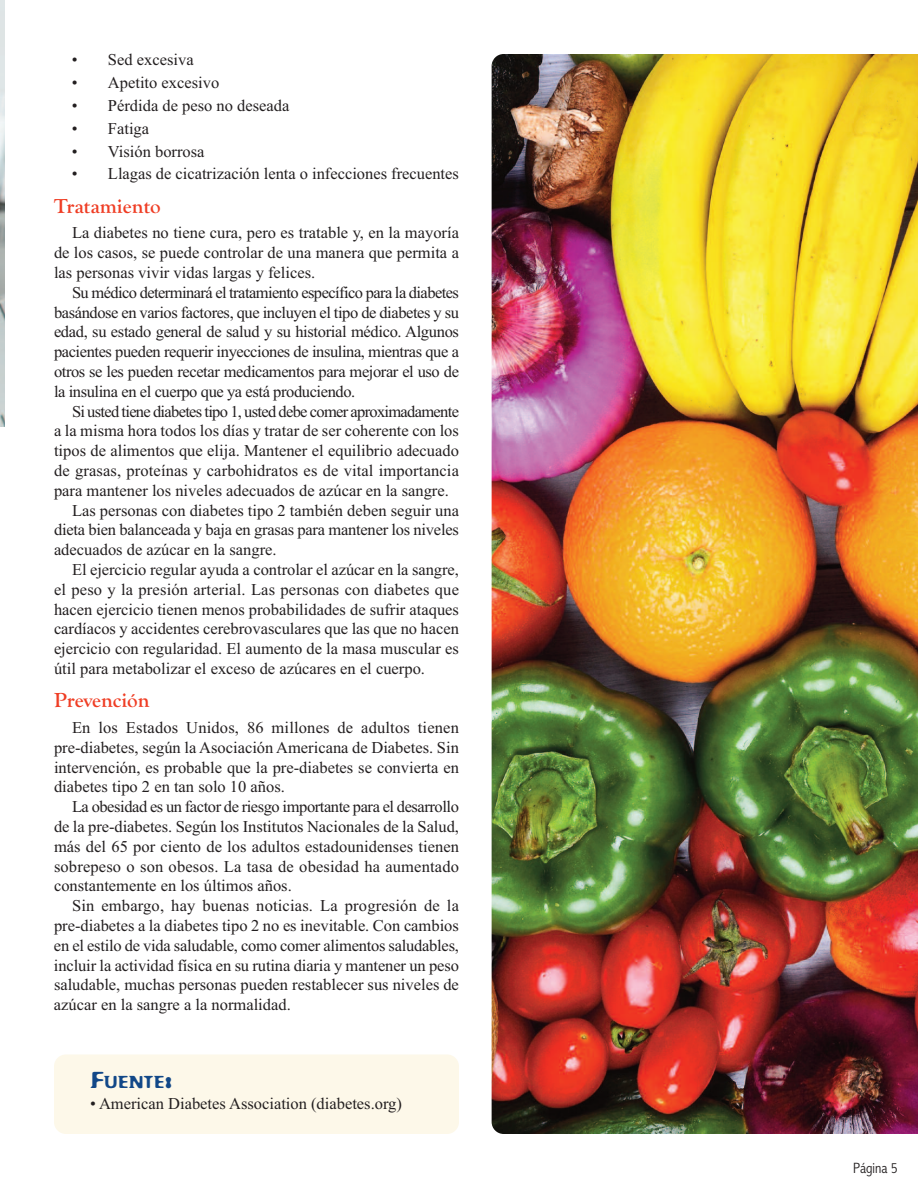
<style>
.page{position:relative;width:918px;height:1188px;background:#fff}
.page>*{position:absolute;margin:0;border:0;box-sizing:border-box;transform-origin:0 0}
.t1{font:700 21px "Goudy Old Style T";color:#ef3d24}
.t2{font:16.8px "Flexure";color:#124888}
.t3{font:16.5px/19.8px "Times New Roman";color:#231f20;text-align:justify}
.t4{font:16.5px "Times New Roman";letter-spacing:-.04em;color:#231f20}
.t5{font:300 condensed 15px "Abadi";color:#231f20}
.s1{font-size:22.5px}
</style>
<div class="page">
<img style="left:0;top:0;width:5px;height:426px">
<div style="left:54px;top:1054px;width:405px;height:80px;background:#fdf8e9;border-radius:12px"></div>
<img style="left:492px;top:54px;width:426px;height:1080px">
<p class="t3" style="left:72px;top:50px;width:123px">• Sed excesiva</p>
<p class="t3" style="left:72px;top:73px;width:149px">• Apetito excesivo</p>
<p class="t3" style="left:72px;top:95px;width:219px">• Pérdida de peso no deseada</p>
<p class="t3" style="left:72px;top:118px;width:79px">• Fatiga</p>
<p class="t3" style="left:72px;top:141px;width:134px">• Visión borrosa</p>
<p class="t3" style="left:72px;top:164px;width:388px">• Llagas de cicatrización lenta o infecciones frecuentes</p>
<p class="t1" style="left:54px;top:193px;width:108px">Tratamiento</p>
<p class="t3" style="left:54px;top:223px;width:407px;text-indent:18px">La diabetes no tiene cura, pero es tratable y, en la mayoría de los casos, se puede controlar de una manera que permita a las personas vivir vidas largas y felices.</p>
<p class="t3" style="left:54px;top:282px;width:407px;text-indent:18px">Su médico determinará el tratamiento específico para la diabetes basándose en varios factores, que incluyen el tipo de diabetes y su edad, su estado general de salud y su historial médico. Algunos pacientes pueden requerir inyecciones de insulina, mientras que a otros se les pueden recetar medicamentos para mejorar el uso de la insulina en el cuerpo que ya está produciendo.</p>
<p class="t4" style="left:72px;top:401px;width:389px">Si usted tiene diabetes tipo 1, usted debe comer aproximadamente</p>
<p class="t3" style="left:54px;top:421px;width:406px">a la misma hora todos los días y tratar de ser coherente con los</p>
<p class="t3" style="left:54px;top:441px;width:406px">tipos de alimentos que elija. Mantener el equilibrio adecuado</p>
<p class="t3" style="left:54px;top:460px;width:407px">de grasas, proteínas y carbohidratos es de vital importancia</p>
<p class="t3" style="left:54px;top:480px;width:396px">para mantener los niveles adecuados de azúcar en la sangre.</p>
<p class="t3" style="left:72px;top:500px;width:389px">Las personas con diabetes tipo 2 también deben seguir una</p>
<p class="t3" style="left:54px;top:520px;width:406px">dieta bien balanceada y baja en grasas para mantener los niveles</p>
<p class="t3" style="left:54px;top:540px;width:224px">adecuados de azúcar en la sangre.</p>
<p class="t3" style="left:72px;top:559px;width:389px">El ejercicio regular ayuda a controlar el azúcar en la sangre,</p>
<p class="t3" style="left:54px;top:579px;width:407px">el peso y la presión arterial. Las personas con diabetes que</p>
<p class="t3" style="left:54px;top:599px;width:406px">hacen ejercicio tienen menos probabilidades de sufrir ataques</p>
<p class="t3" style="left:54px;top:619px;width:407px">cardíacos y accidentes cerebrovasculares que las que no hacen</p>
<p class="t3" style="left:54px;top:639px;width:406px">ejercicio con regularidad. El aumento de la masa muscular es</p>
<p class="t3" style="left:54px;top:658px;width:373px">útil para metabolizar el exceso de azúcares en el cuerpo.</p>
<p class="t1" style="left:54px;top:688px;width:97px">Prevención</p>
<p class="t3" style="left:54px;top:717px;width:407px;text-indent:18px">En los Estados Unidos, 86 millones de adultos tienen pre-diabetes, según la Asociación Americana de Diabetes. Sin intervención, es probable que la pre-diabetes se convierta en diabetes tipo 2 en tan solo 10 años.</p>
<p class="t3" style="left:54px;top:797px;width:407px;text-indent:18px">La obesidad es un factor de riesgo importante para el desarrollo de la pre-diabetes. Según los Institutos Nacionales de la Salud, más del 65 por ciento de los adultos estadounidenses tienen sobrepeso o son obesos. La tasa de obesidad ha aumentado constantemente en los últimos años.</p>
<p class="t3" style="left:54px;top:896px;width:407px;text-indent:18px">Sin embargo, hay buenas noticias. La progresión de la pre-diabetes a la diabetes tipo 2 no es inevitable. Con cambios en el estilo de vida saludable, como comer alimentos saludables, incluir la actividad física en su rutina diaria y mantener un peso saludable, muchas personas pueden restablecer sus niveles de azúcar en la sangre a la normalidad.</p>
<p class="t2" style="left:90px;top:1073px;width:83px"><span class="s1">F</span>UENTE<span class="s1">:</span></p>
<p class="t3" style="left:90px;top:1093px;width:313px">• American Diabetes Association (diabetes.org)</p>
<p class="t5" style="left:853px;top:1159px;width:46px">Página 5</p>
</div>
